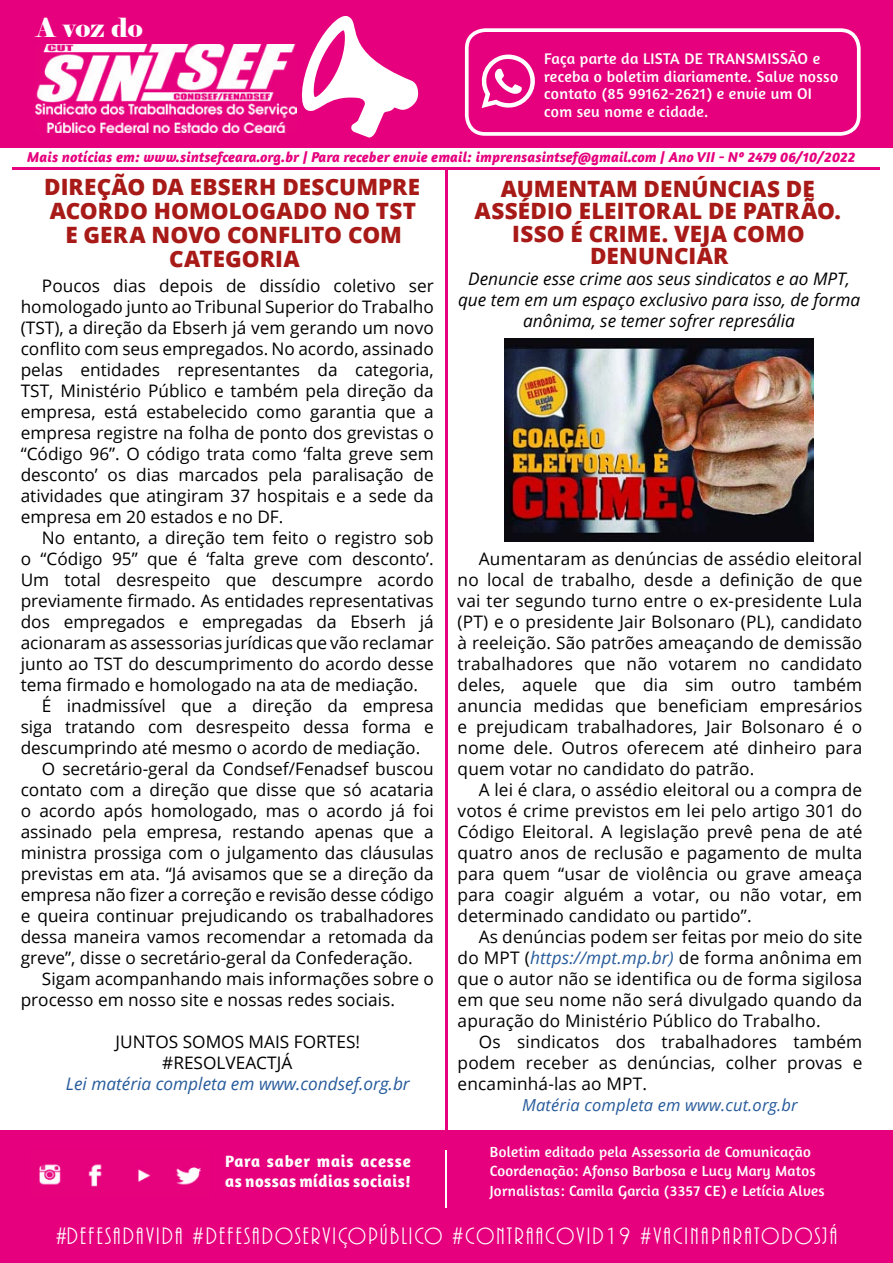
<style>
.page{position:relative;width:893px;height:1263px;background:#fff}
.page>*{position:absolute;margin:0;border:0;box-sizing:border-box;transform-origin:0 0}
.t1{font:26.25px "Elephant";color:#fff}
.t2{font:24.6px "ARBONNIE";letter-spacing:.09em;color:#fff}
.t3{font:800 22.5px/24px "Open Sans";letter-spacing:.005em;color:#a81a17;text-align:center}
.t4{font:17.25px/21px "Open Sans";color:#000;text-align:justify}
.t5{font:italic 17.25px/21.1px "Open Sans";color:#000;text-align:center}
.t6{font:italic 17.25px "Open Sans";color:#275b9b}
.t7{font:700 16.8px/20.1px "Amaranth";letter-spacing:.03em;color:#fff}
.t8{font:italic 16.5px "Open Sans";letter-spacing:.01em;color:#275b9b}
.t9{font:15.75px/17.9px "Amaranth";letter-spacing:.02em;color:#fff}
.t10{font:15px/19.5px "Amaranth";letter-spacing:.02em;color:#fff}
.t11{font:italic 700 14.7px "Amaranth";letter-spacing:.01em;color:#e6007d}
.s1{font-style:italic;color:#275b9b}
</style>
<div class="page">
<div style="left:0;top:0;width:893px;height:148px;background:#e6007d"></div>
<svg style="left:301px;top:15px;width:118px;height:123px"></svg>
<div style="left:0;top:1130px;width:893px;height:133px;background:#e6007d"></div>
<img style="left:36px;top:44px;width:260px;height:88px">
<hr style="left:12px;top:167px;width:867px;height:2px;background:#e6007d">
<hr style="left:445px;top:1150px;width:2px;height:57px;background:#fff">
<img style="left:37px;top:1164px;width:164px;height:26px">
<div style="left:465px;top:28px;width:396px;height:108px;border:4px solid #fff;border-radius:18px"></div>
<svg style="left:481px;top:55px;width:54px;height:53px"></svg>
<hr style="left:446px;top:168px;width:2px;height:972px;background:#e6007d">
<img style="left:505px;top:339px;width:308px;height:202px">
<h1 class="t1" style="left:36px;top:11px;width:108px">A voz do</h1>
<p class="t9" style="left:544px;top:49px;width:295px">Faça parte da LISTA DE TRANSMISSÃO e receba o boletim diariamente. Salve nosso contato (85 99162-2621) e envie um OI com seu nome e cidade.</p>
<p class="t11" style="left:27px;top:148px;width:830px">Mais notícias em: www.sintsefceara.org.br | Para receber envie email: imprensasintsef@gmail.com | Ano VII - Nº 2479 06/10/2022</p>
<h3 class="t3" style="left:44px;top:173px;width:377px">DIREÇÃO DA EBSERH DESCUMPRE<br>ACORDO HOMOLOGADO NO TST<br>E GERA NOVO CONFLITO COM<br>CATEGORIA</h3>
<h3 class="t3" style="left:474px;top:176px;width:368px;line-height:22.5px">AUMENTAM DENÚNCIAS DE<br>ASSÉDIO ELEITORAL DE PATRÃO.<br>ISSO É CRIME. VEJA COMO<br>DENUNCIAR</h3>
<p class="t5" style="left:458px;top:268px;width:404px">Denuncie esse crime aos seus sindicatos e ao MPT, que tem em um espaço exclusivo para isso, de forma anônima, se temer sofrer represália</p>
<p class="t4" style="left:21px;top:275px;width:415px;text-indent:21px">Poucos dias depois de dissídio coletivo ser homologado junto ao Tribunal Superior do Trabalho (TST), a direção da Ebserh já vem gerando um novo conflito com seus empregados. No acordo, assinado pelas entidades representantes da categoria, TST, Ministério Público e também pela direção da empresa, está estabelecido como garantia que a empresa registre na folha de ponto dos grevistas o “Código 96”. O código trata como ‘falta greve sem desconto’ os dias marcados pela paralisação de atividades que atingiram 37 hospitais e a sede da empresa em 20 estados e no DF.</p>
<p class="t4" style="left:42px;top:526px;width:393px">No entanto, a direção tem feito o registro sob</p>
<p class="t4" style="left:21px;top:547px;width:415px">o “Código 95” que é ‘falta greve com desconto’.</p>
<p class="t4" style="left:21px;top:568px;width:415px">Um total desrespeito que descumpre acordo</p>
<p class="t4" style="left:21px;top:589px;width:415px">previamente firmado. As entidades representativas</p>
<p class="t4" style="left:21px;top:610px;width:415px">dos empregados e empregadas da Ebserh já</p>
<p class="t4" style="left:21px;top:631px;width:415px">acionaram as assessorias jurídicas que vão reclamar</p>
<p class="t4" style="left:21px;top:652px;width:415px">junto ao TST do descumprimento do acordo desse</p>
<p class="t4" style="left:21px;top:673px;width:399px">tema firmado e homologado na ata de mediação.</p>
<p class="t4" style="left:42px;top:694px;width:393px">É inadmissível que a direção da empresa</p>
<p class="t4" style="left:21px;top:715px;width:415px">siga tratando com desrespeito dessa forma e</p>
<p class="t4" style="left:21px;top:736px;width:401px">descumprindo até mesmo o acordo de mediação.</p>
<p class="t4" style="left:42px;top:757px;width:393px">O secretário-geral da Condsef/Fenadsef buscou</p>
<p class="t4" style="left:21px;top:778px;width:415px">contato com a direção que disse que só acataria</p>
<p class="t4" style="left:21px;top:799px;width:415px">o acordo após homologado, mas o acordo já foi</p>
<p class="t4" style="left:21px;top:820px;width:415px">assinado pela empresa, restando apenas que a</p>
<p class="t4" style="left:21px;top:841px;width:415px">ministra prossiga com o julgamento das cláusulas</p>
<p class="t4" style="left:21px;top:862px;width:415px">previstas em ata. “Já avisamos que se a direção da</p>
<p class="t4" style="left:21px;top:883px;width:415px">empresa não fizer a correção e revisão desse código</p>
<p class="t4" style="left:21px;top:904px;width:415px">e queira continuar prejudicando os trabalhadores</p>
<p class="t4" style="left:21px;top:925px;width:415px">dessa maneira vamos recomendar a retomada da</p>
<p class="t4" style="left:21px;top:946px;width:393px">greve”, disse o secretário-geral da Confederação.</p>
<p class="t4" style="left:42px;top:967px;width:393px">Sigam acompanhando mais informações sobre o</p>
<p class="t4" style="left:21px;top:988px;width:376px">processo em nosso site e nossas redes sociais.</p>
<p class="t4" style="left:162px;top:1030px;width:199px;text-indent:-47px">JUNTOS SOMOS MAIS FORTES! #RESOLVEACTJÁ</p>
<p class="t6" style="left:66px;top:1071px;width:345px">Lei matéria completa em www.condsef.org.br</p>
<p class="t4" style="left:458px;top:548px;width:406px;text-indent:21px">Aumentaram as denúncias de assédio eleitoral no local de trabalho, desde a definição de que vai ter segundo turno entre o ex-presidente Lula (PT) e o presidente Jair Bolsonaro (PL), candidato à reeleição. São patrões ameaçando de demissão trabalhadores que não votarem no candidato deles, aquele que dia sim outro também anuncia medidas que beneficiam empresários e prejudicam trabalhadores, Jair Bolsonaro é o nome dele. Outros oferecem até dinheiro para quem votar no candidato do patrão.</p>
<p class="t4" style="left:458px;top:779px;width:406px;text-indent:21px">A lei é clara, o assédio eleitoral ou a compra de votos é crime previstos em lei pelo artigo 301 do Código Eleitoral. A legislação prevê pena de até quatro anos de reclusão e pagamento de multa para quem “usar de violência ou grave ameaça para coagir alguém a votar, ou não votar, em determinado candidato ou partido”.</p>
<p class="t4" style="left:458px;top:926px;width:406px;text-indent:21px">As denúncias podem ser feitas por meio do site do MPT (<span class="s1">https://mpt.mp.br)</span> de forma anônima em que o autor não se identifica ou de forma sigilosa em que seu nome não será divulgado quando da apuração do Ministério Público do Trabalho.</p>
<p class="t4" style="left:458px;top:1031px;width:406px;text-indent:21px">Os sindicatos dos trabalhadores também podem receber as denúncias, colher provas e encaminhá-las ao MPT.</p>
<p class="t8" style="left:522px;top:1094px;width:277px">Matéria completa em www.cut.org.br</p>
<p class="t7" style="left:225px;top:1150px;width:187px">Para saber mais acesse as nossas mídias sociais!</p>
<p class="t10" style="left:490px;top:1141px;width:336px">Boletim editado pela Assessoria de Comunicação<br>Coordenação: Afonso Barbosa e Lucy Mary Matos<br>Jornalistas: Camila Garcia (3357 CE) e Letícia Alves</p>
<h2 class="t2" style="left:56px;top:1223px;width:783px">#DEFESADAVIDA #DEFESADOSERVIÇOPÚBLICO #CONTRAACOVID19 #VACINAPARATODOSJÁ</h2>
</div>
